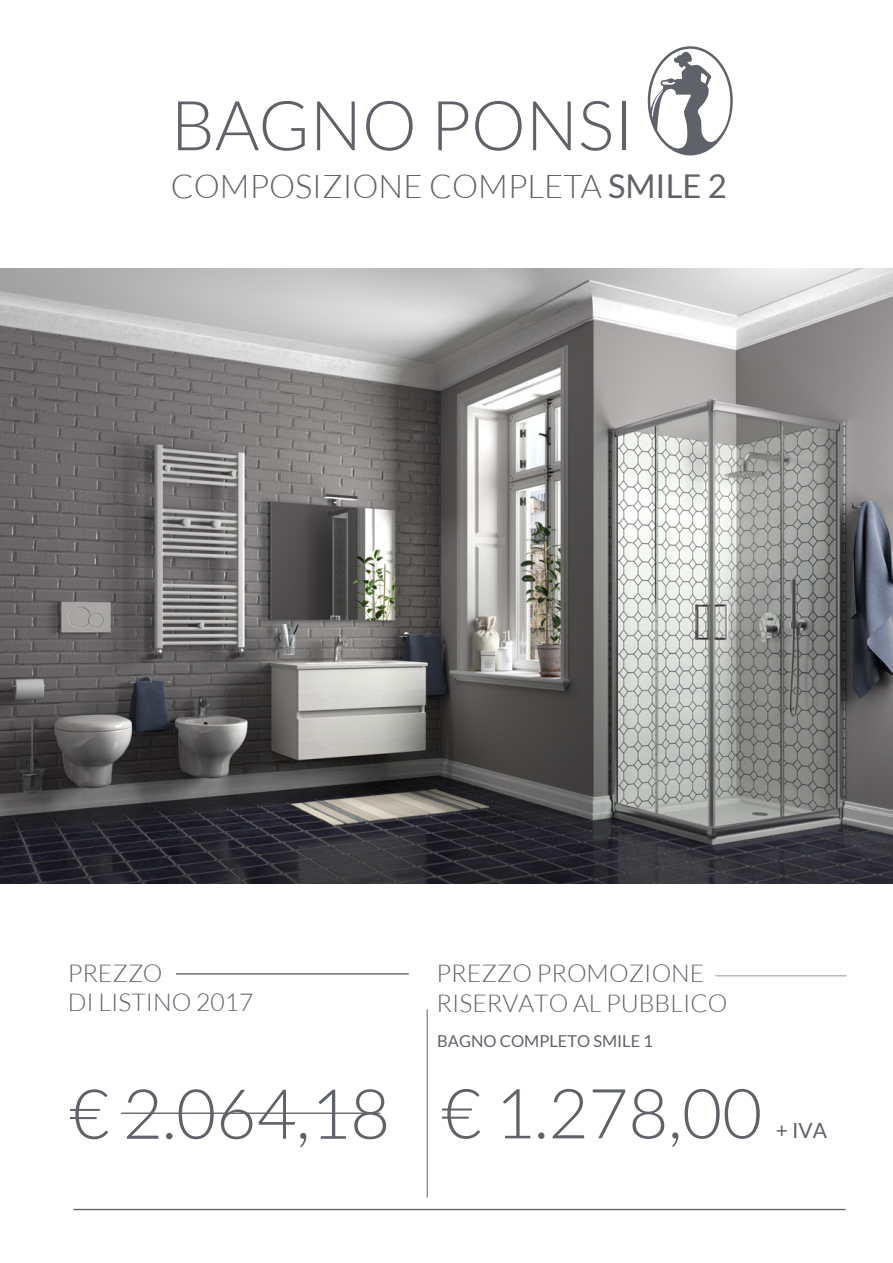
<style>
.page{position:relative;width:893px;height:1263px;background:#fff}
.page>*{position:absolute;margin:0;border:0;box-sizing:border-box;transform-origin:0 0}
.t1{font:300 69.15px "Lato";color:#5f6369}
.t2{font:300 68.85px "Lato";color:#5f6369}
.t3{font:300 32.7px "Lato";color:#5f6369}
.t4{font:300 24.6px/28.8px "Lato";color:#5f6369}
.t5{font:21px "Lato";color:#5f6369}
.t6{font:16.5px "Lato";color:#5f6369}
.s1{font-weight:400}
</style>
<div class="page">
<img style="left:0;top:268px;width:893px;height:615px">
<svg style="left:648px;top:46px;width:85px;height:109px"></svg>
<hr style="left:426px;top:1010px;width:2px;height:187px;background:#5f6369">
<hr style="left:121px;top:1112px;width:259px;height:2px;background:#5f6369">
<hr style="left:74px;top:1209px;width:771px;height:1px;background:#5f6369">
<hr style="left:716px;top:975px;width:130px;height:1px;background:#5f6369">
<hr style="left:176px;top:973px;width:232px;height:1px;background:#5f6369">
<p class="t2" style="left:171px;top:89px;width:465px">BAGNO PONSI</p>
<p class="t3" style="left:171px;top:169px;width:557px">COMPOSIZIONE COMPLETA <span class="s1">SMILE 2</span></p>
<p class="t4" style="left:68px;top:959px;width:187px">PREZZO<br>DI LISTINO 2017</p>
<p class="t4" style="left:437px;top:959px;width:292px;line-height:29.5px">PREZZO PROMOZIONE<br>RISERVATO AL PUBBLICO</p>
<p class="t6" style="left:437px;top:1031px;width:217px">BAGNO COMPLETO SMILE 1</p>
<h1 class="t1" style="left:69px;top:1077px;width:695px">€ 2.064,18 € 1.278,00</h1>
<p class="t5" style="left:776px;top:1119px;width:53px">+ IVA</p>
</div>
